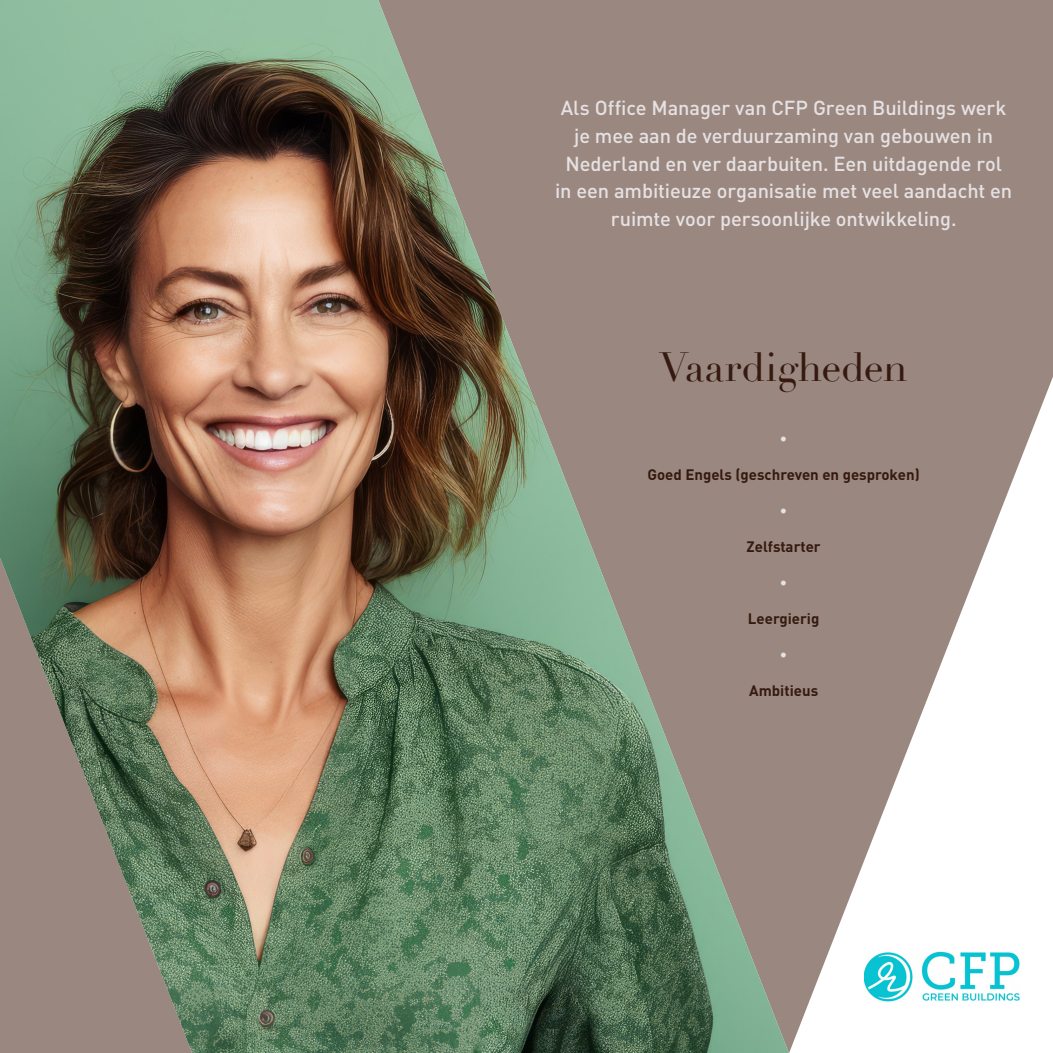
<style>
.page{position:relative;width:1053px;height:1053px;background:#fff}
.page>*{position:absolute;margin:0;border:0;box-sizing:border-box;transform-origin:0 0}
.t1{font:40px "Didot";letter-spacing:-.01em;color:#361a0f}
.t2{font:500 20px/27.5px "DIN Pro";letter-spacing:-.005em;color:#e6e1e3;text-align:center}
.t3{font:700 15px "DIN Pro";color:#361a0f}
.t4{font:700 15px "DIN Pro";color:#e6e1e3}
</style>
<div class="page">
<div style="left:0;top:0;width:1052px;height:1052px;background:#9a8880"></div>
<img style="left:0;top:0;width:788px;height:1052px">
<svg style="left:789px;top:379px;width:263px;height:673px"></svg>
<img style="left:864px;top:942px;width:156px;height:65px">
<p class="t2" style="left:555px;top:94px;width:458px">Als Office Manager van CFP Green Buildings werk je mee aan de verduurzaming van gebouwen in Nederland en ver daarbuiten. Een uitdagende rol in een ambitieuze organisatie met veel aandacht en ruimte voor persoonlijke ontwikkeling.</p>
<p class="t1" style="left:659px;top:343px;width:250px">Vaardigheden</p>
<p class="t4" style="left:780px;top:428px;width:9px">•</p>
<p class="t3" style="left:647px;top:464px;width:274px">Goed Engels (geschreven en gesproken)</p>
<p class="t4" style="left:780px;top:500px;width:9px">•</p>
<p class="t3" style="left:746px;top:536px;width:76px">Zelfstarter</p>
<p class="t4" style="left:780px;top:572px;width:9px">•</p>
<p class="t3" style="left:748px;top:608px;width:73px">Leergierig</p>
<p class="t4" style="left:780px;top:644px;width:9px">•</p>
<p class="t3" style="left:749px;top:680px;width:70px">Ambitieus</p>
</div>
